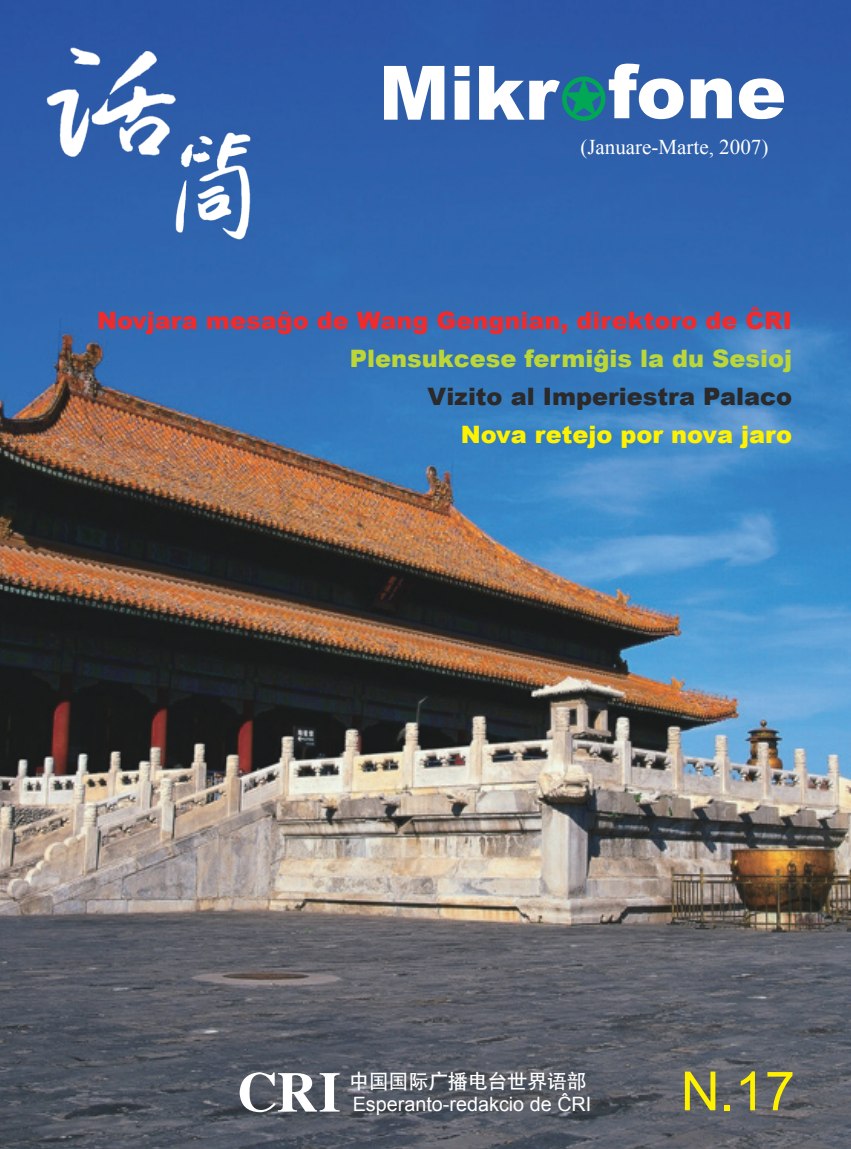
<style>
.page{position:relative;width:851px;height:1149px;background:#fff}
.page>*{position:absolute;margin:0;border:0;box-sizing:border-box;transform-origin:0 0}
.t1{font:900 75px "Arial";color:#fff}
.t2{font:54px "Arial";color:#fff200}
.t3{font:900 24px "Arial";color:#ee2b2d}
.t4{font:900 24px "Arial";color:#bdd637}
.t5{font:900 24px "Arial";color:#2b292a}
.t6{font:900 24px "Arial";color:#fff200}
.t7{font:21px "Times New Roman";color:#fff}
.t8{font:19.8px "Arial";color:#fff}
.t9{font:19.8px "H Yb 1 gj";color:#fff}
</style>
<div class="page">
<img style="left:0;top:0;width:850px;height:1148px">
<svg style="left:239px;top:1071px;width:100px;height:40px"></svg>
<div style="left:562px;top:77px;width:43px;height:44px;border:5px solid #00a754;border-radius:50%"></div>
<svg style="left:563px;top:78px;width:40px;height:39px;background:#118a74"></svg>
<img style="left:37px;top:20px;width:159px;height:160px">
<img style="left:162px;top:126px;width:102px;height:119px">
<h1 class="t1" style="left:378px;top:64px;width:409px">Mikr fone</h1>
<p class="t7" style="left:580px;top:139px;width:189px">(Januare-Marte, 2007)</p>
<p class="t3" style="left:97px;top:302px;width:696px">Novjara mesaĝo de Wang Gengnian, direktoro de ĈRI</p>
<p class="t4" style="left:350px;top:340px;width:444px">Plensukcese fermiĝis la du Sesioj</p>
<p class="t5" style="left:427px;top:387px;width:366px">Vizito al Imperiestra Palaco</p>
<p class="t6" style="left:461px;top:416px;width:333px">Nova retejo por nova jaro</p>
<p class="t9" style="left:349px;top:1070px;width:239px">中国国际广播电台世界语部</p>
<p class="t8" style="left:353px;top:1091px;width:240px">Esperanto-redakcio de ĈRI</p>
<h2 class="t2" style="left:680px;top:1070px;width:116px">N.17</h2>
</div>
